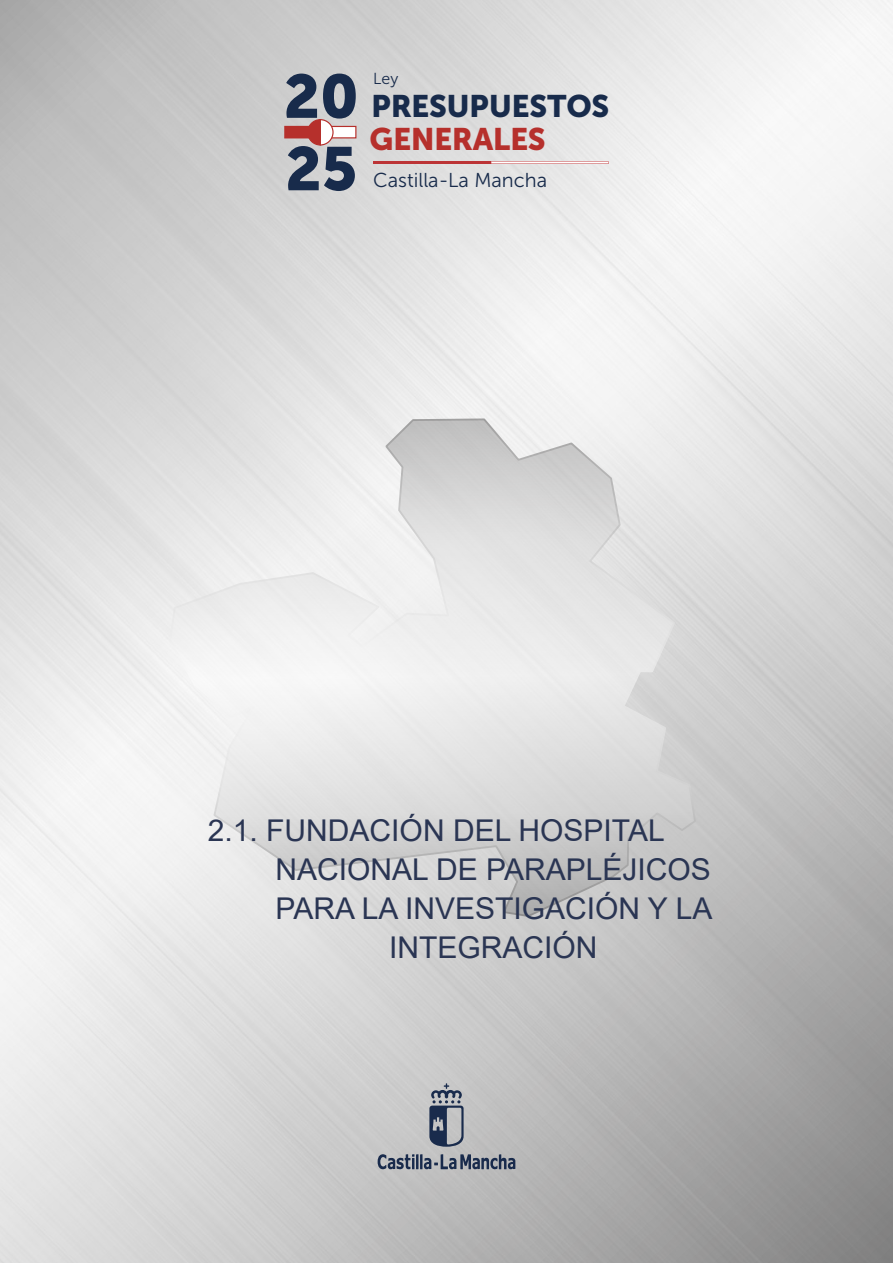
<style>
.page{position:relative;width:893px;height:1263px;background:#fff}
.page>*{position:absolute;margin:0;border:0;box-sizing:border-box;transform-origin:0 0}
.t1{font:60.9px "Museo Sans Cyrl 900";color:#182b4b}
.t2{font:31.05px "Museo Sans Cyrl 900";color:#182b4b}
.t3{font:31.05px "Museo Sans Cyrl 900";color:#b6302c}
.Nivel_4{font:30px "Arial";color:#2a3553}
.t4{font:20.1px "Museo Sans 300";color:#182b4b}
.t5{font:15.9px "Museo Sans 300";color:#182b4b}
</style>
<div class="page">
<svg style="left:378px;top:1154px;width:137px;height:15px;background:#757d8c"></svg>
<svg style="left:429px;top:1083px;width:35px;height:64px;background:#7e8593"></svg>
<hr style="left:373px;top:161px;width:118px;height:3px;background:#bc3436">
<hr style="left:491px;top:161px;width:118px;height:3px;background:#bc3436">
<div style="left:285px;top:126px;width:35px;height:12px;background:#b6302c"></div>
<div style="left:284px;top:126px;width:37px;height:12px;border:1px solid #b6302c"></div>
<div style="left:320px;top:126px;width:36px;height:12px;border:1px solid #b6302c"></div>
<svg style="left:306px;top:118px;width:28px;height:28px"></svg>
<svg style="left:169px;top:418px;width:527px;height:499px"></svg>
<h1 class="t1" style="left:284px;top:62px;width:77px">20</h1>
<h1 class="t1" style="left:285px;top:134px;width:73px">25</h1>
<p class="t5" style="left:373px;top:70px;width:27px">Ley</p>
<p class="t2" style="left:372px;top:88px;width:239px">PRESUPUESTOS</p>
<p class="t3" style="left:369px;top:122px;width:178px">GENERALES</p>
<p class="t4" style="left:373px;top:169px;width:176px">Castilla-La Mancha</p>
<p class="Nivel_4" style="left:208px;top:810px;width:458px">2.1. FUNDACIÓN DEL HOSPITAL</p>
<p class="Nivel_4" style="left:276px;top:849px;width:437px">NACIONAL DE PARAPLÉJICOS</p>
<p class="Nivel_4" style="left:276px;top:888px;width:438px">PARA LA INVESTIGACIÓN Y LA</p>
<p class="Nivel_4" style="left:389px;top:927px;width:210px">INTEGRACIÓN</p>
</div>
